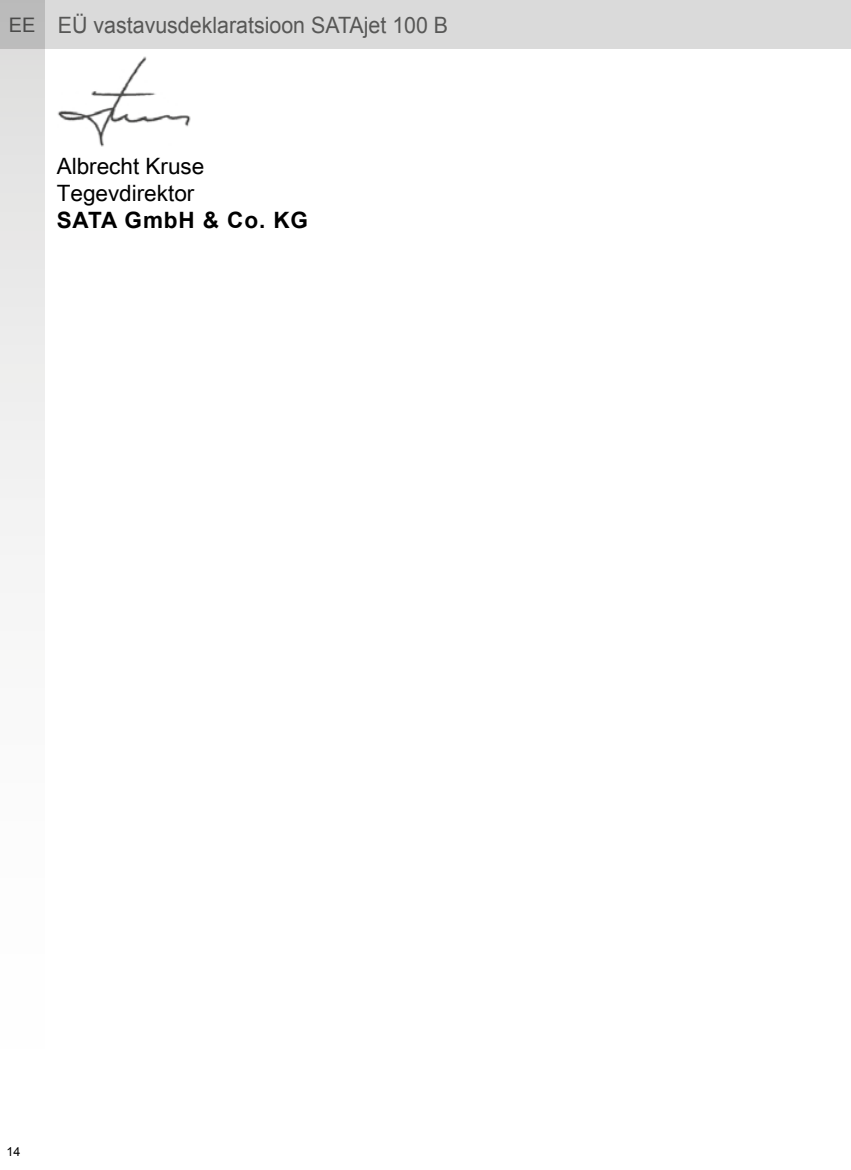
<style>
.page{position:relative;width:851px;height:1170px;background:#fff}
.page>*{position:absolute;margin:0;border:0;box-sizing:border-box;transform-origin:0 0}
.t1{font:22.5px "Arial";color:#575756;scale:.95 1}
.t2{font:22.5px/27px "Arial Unicode MS";color:#000}
.t3{font:700 22.5px "Arial";letter-spacing:.04em;color:#000}
.t4{font:12.5px "Arial";color:#000}
.s1{font-size:20px}
</style>
<div class="page">
<div style="left:0;top:0;width:850px;height:49px;background:#dadada"></div>
<svg style="left:0;top:0;width:44px;height:555px"></svg>
<img style="left:57px;top:57px;width:134px;height:90px">
<p class="t1" style="left:9px;top:10px;width:464px"><span class="s1">EE</span> EÜ vastavusdeklaratsioon SATAjet 100 B</p>
<p class="t2" style="left:57px;top:152px;width:149px">Albrecht Kruse<br>Tegevdirektor</p>
<p class="t3" style="left:57px;top:205px;width:253px">SATA GmbH &amp; Co. KG</p>
<p class="t4" style="left:6px;top:1143px;width:15px">14</p>
</div>
